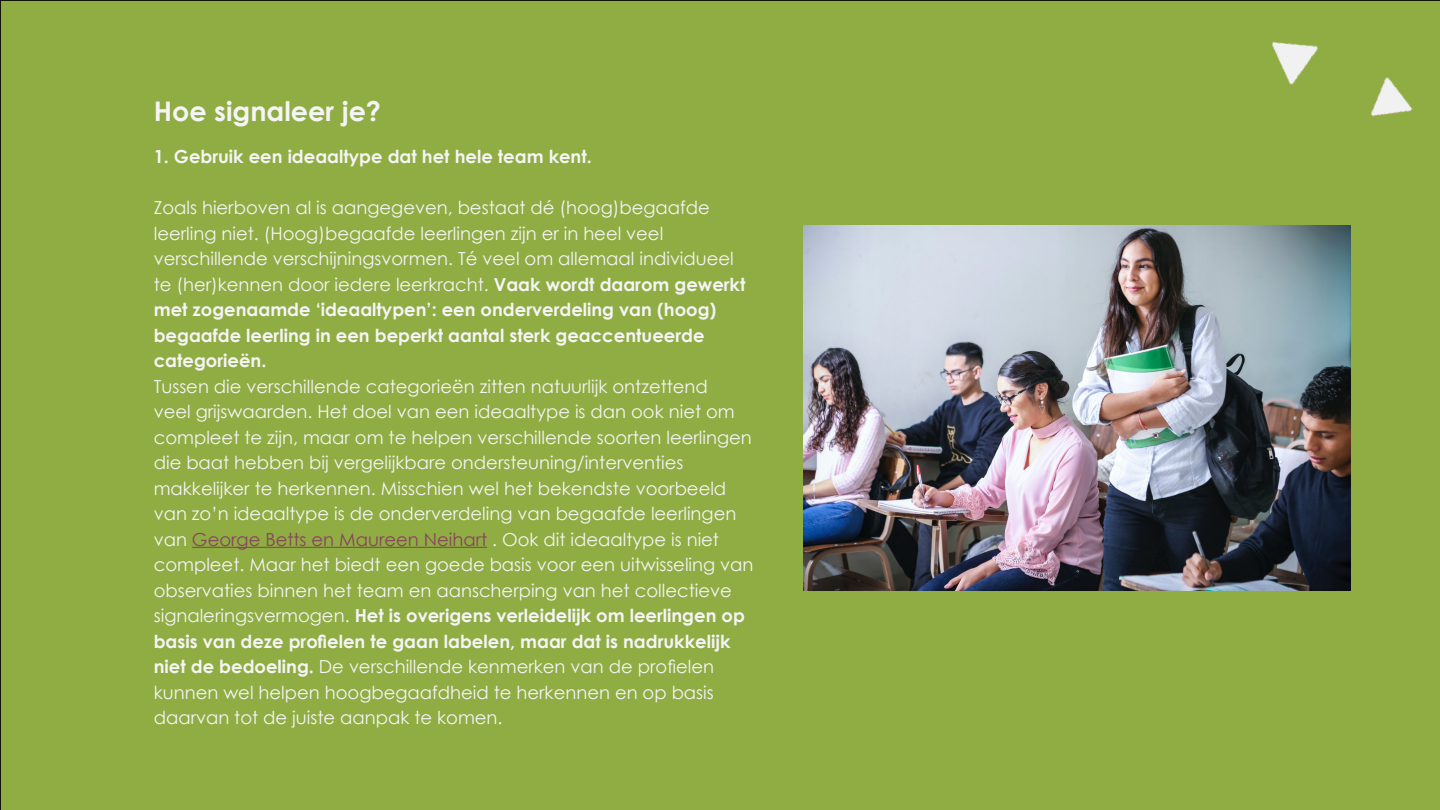
<style>
.page{position:relative;width:1440px;height:810px;background:#8fad43}
.page>*{position:absolute;margin:0;border:0;box-sizing:border-box;transform-origin:0 0}
.t1{font:700 27px "Century Gothic";color:#f5f4f6}
.t2{font:18px/25.5px "Century Gothic";color:#f5f4f6}
.t3{font:700 18px "Century Gothic";color:#f5f4f6}
.s1{font-weight:700}
.s2{color:#89435f}
</style>
<div class="page">
<img style="left:1251px;top:0;width:189px;height:148px">
<img style="left:803px;top:225px;width:548px;height:366px">
<hr style="left:192px;top:547px;width:295px;height:1px;background:#89435f">
<h1 class="t1" style="left:154px;top:99px;width:229px">Hoe signaleer je?</h1>
<p class="t3" style="left:154px;top:148px;width:440px">1. Gebruik een ideaaltype dat het hele team kent.</p>
<p class="t2" style="left:154px;top:195px;width:593px">Zoals hierboven al is aangegeven, bestaat dé (hoog)begaafde leerling niet. (Hoog)begaafde leerlingen zijn er in heel veel verschillende verschijningsvormen. Té veel om allemaal individueel te (her)kennen door iedere leerkracht. <span class="s1">Vaak wordt daarom gewerkt met zogenaamde ‘ideaaltypen’: een onderverdeling van (hoog) begaafde leerling in een beperkt aantal sterk geaccentueerde categorieën.</span></p>
<p class="t2" style="left:154px;top:375px;width:601px">Tussen die verschillende categorieën zitten natuurlijk ontzettend<br>veel grijswaarden. Het doel van een ideaaltype is dan ook niet om compleet te zijn, maar om te helpen verschillende soorten leerlingen die baat hebben bij vergelijkbare ondersteuning/interventies makkelijker te herkennen. Misschien wel het bekendste voorbeeld van zo’n ideaaltype is de onderverdeling van begaafde leerlingen van <span class="s2">George Betts en Maureen Neihart</span> . Ook dit ideaaltype is niet compleet. Maar het biedt een goede basis voor een uitwisseling van observaties binnen het team en aanscherping van het collectieve signaleringsvermogen. <span class="s1">Het is overigens verleidelijk om leerlingen op basis van deze profielen te gaan labelen, maar dat is nadrukkelijk niet de bedoeling.</span> De verschillende kenmerken van de profielen kunnen wel helpen hoogbegaafdheid te herkennen en op basis daarvan tot de juiste aanpak te komen.</p>
</div>
